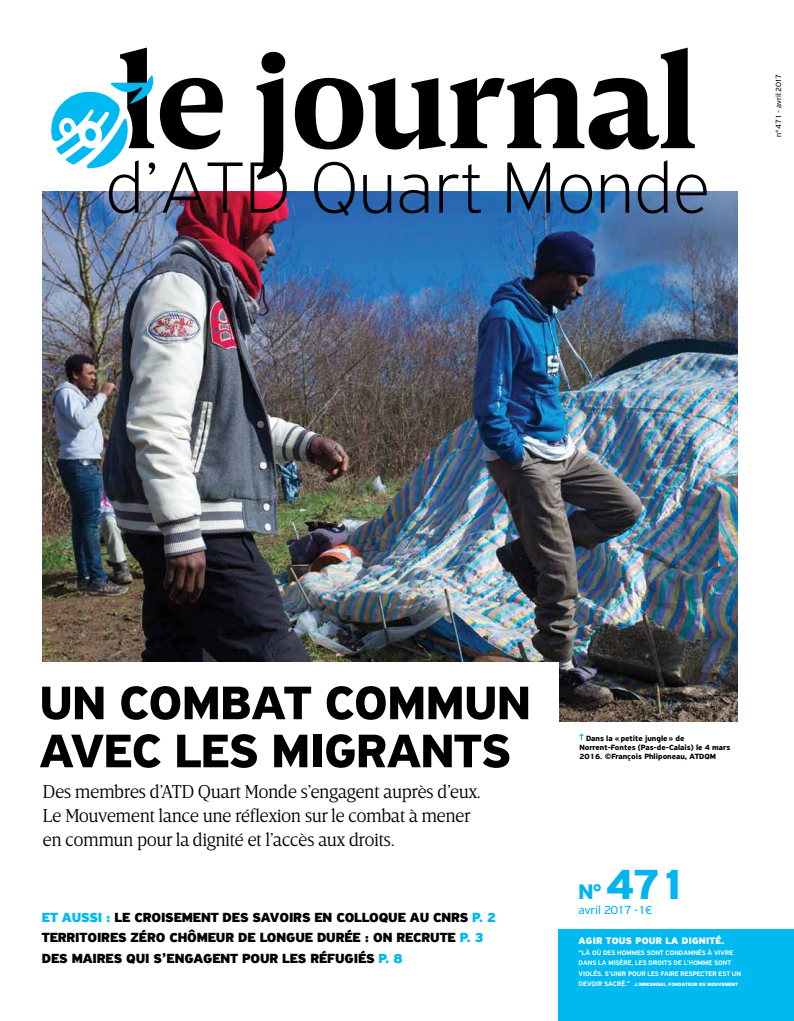
<style>
.page{position:relative;width:794px;height:1021px;background:#fff}
.page>*{position:absolute;margin:0;border:0;box-sizing:border-box;transform-origin:0 0}
.t1{font:700 50px/48px "PF Highway Sans Pro";letter-spacing:-.01em;color:#000}
.t2{font:700 44.4px "PF Highway Sans Pro";color:#00b4f0}
.t3{font:300 19px/24px "Breve Text";letter-spacing:-.03em;color:#000}
.t4{font:900 14px/20px "PF Highway Sans Pro";letter-spacing:-.01em;color:#000}
.t5{font:12.5px "PF Highway Sans Pro";color:#00b4f0}
.t6{font:900 10px "PF Highway Sans Pro";letter-spacing:.02em;color:#fff}
.t7{font:700 8px/9px "PF Highway Sans Pro";color:#000}
.t8{font:8px "PF Highway Sans Pro";color:#000}
.t9{font:500 7px/10.6px "PF Highway Sans Pro";color:#fff}
.t10{font:900 5px "PF Highway Sans Pro";color:#fff}
.s1{color:#00b9f1}
.s2{font-size:22.2px}
.s3{font-weight:500;font-size:7px}
</style>
<div class="page">
<img style="left:43px;top:191px;width:694px;height:530px">
<div style="left:39px;top:662px;width:519px;height:108px;background:#fff"></div>
<svg style="left:295px;top:48px;width:400px;height:101px"></svg>
<svg style="left:250px;top:52px;width:37px;height:161px"></svg>
<svg style="left:314px;top:162px;width:41px;height:54px"></svg>
<svg style="left:363px;top:175px;width:28px;height:38px"></svg>
<svg style="left:399px;top:174px;width:29px;height:39px"></svg>
<svg style="left:439px;top:164px;width:42px;height:49px"></svg>
<svg style="left:507px;top:162px;width:43px;height:51px"></svg>
<svg style="left:560px;top:174px;width:32px;height:39px"></svg>
<svg style="left:601px;top:174px;width:28px;height:39px"></svg>
<svg style="left:638px;top:160px;width:29px;height:53px"></svg>
<svg style="left:676px;top:174px;width:30px;height:39px"></svg>
<svg style="left:51px;top:48px;width:191px;height:165px"></svg>
<div style="left:64px;top:123px;width:8px;height:10px;background:#00b9f1;border-radius:50%"></div>
<svg style="left:579px;top:733px;width:5px;height:7px"></svg>
<div style="left:558px;top:929px;width:236px;height:91px;background:#00b9f1"></div>
<p class="t8" style="left:774px;top:137px;width:65px;rotate:-90deg">n°471 - avril 2017</p>
<h1 class="t1" style="left:39px;top:680px;width:493px">Un combat commun avec les migrants</h1>
<h3 class="t3" style="left:43px;top:779px;width:440px">Des membres d’ATD Quart Monde s’engagent auprès d’eux.<br>Le Mouvement lance une réflexion sur le combat à mener en commun pour la dignité et l’accès aux droits.</h3>
<p class="t4" style="left:42px;top:908px;width:401px"><span class="s1">ET AUSSI :</span> LE CROISEMENT DES SAVOIRS EN COLLOQUE AU CNRS</p>
<p class="t4" style="left:42px;top:908px;width:456px;text-indent:430px"><span class="s1">P. 2<br></span>TERRITOIRES ZÉRO CHÔMEUR DE LONGUE DURÉE : ON RECRUTE <span class="s1">P. 3<br></span>DES MAIRES QUI S’ENGAGENT POUR LES RÉFUGIÉS <span class="s1">P. 8</span></p>
<p class="t7" style="left:579px;top:733px;width:153px;text-indent:7px">Dans la «petite jungle» de<br>Norrent-Fontes (Pas-de-Calais) le 4 mars<br>2016. ©François Phliponeau, ATDQM</p>
<h2 class="t2" style="left:578px;top:858px;width:110px"><span class="s2">N°</span> 471</h2>
<p class="t5" style="left:578px;top:902px;width:75px">avril 2017 -1€</p>
<p class="t6" style="left:578px;top:934px;width:147px">AGIR TOUS POUR LA DIGNITÉ.</p>
<p class="t9" style="left:578px;top:947px;width:164px">“LÀ OÙ DES HOMMES SONT CONDAMNÉS À VIVRE<br>DANS LA MISÈRE, LES DROITS DE L’HOMME SONT<br>VIOLÉS. S’UNIR POUR LES FAIRE RESPECTER EST UN</p>
<p class="t10" style="left:578px;top:981px;width:104px"><span class="s3">DEVOIR SACRÉ.”</span> J.WRESINSKI, FONDAT</p>
<p class="t10" style="left:688px;top:981px;width:51px">EUR DU MOUVEMENT</p>
</div>
